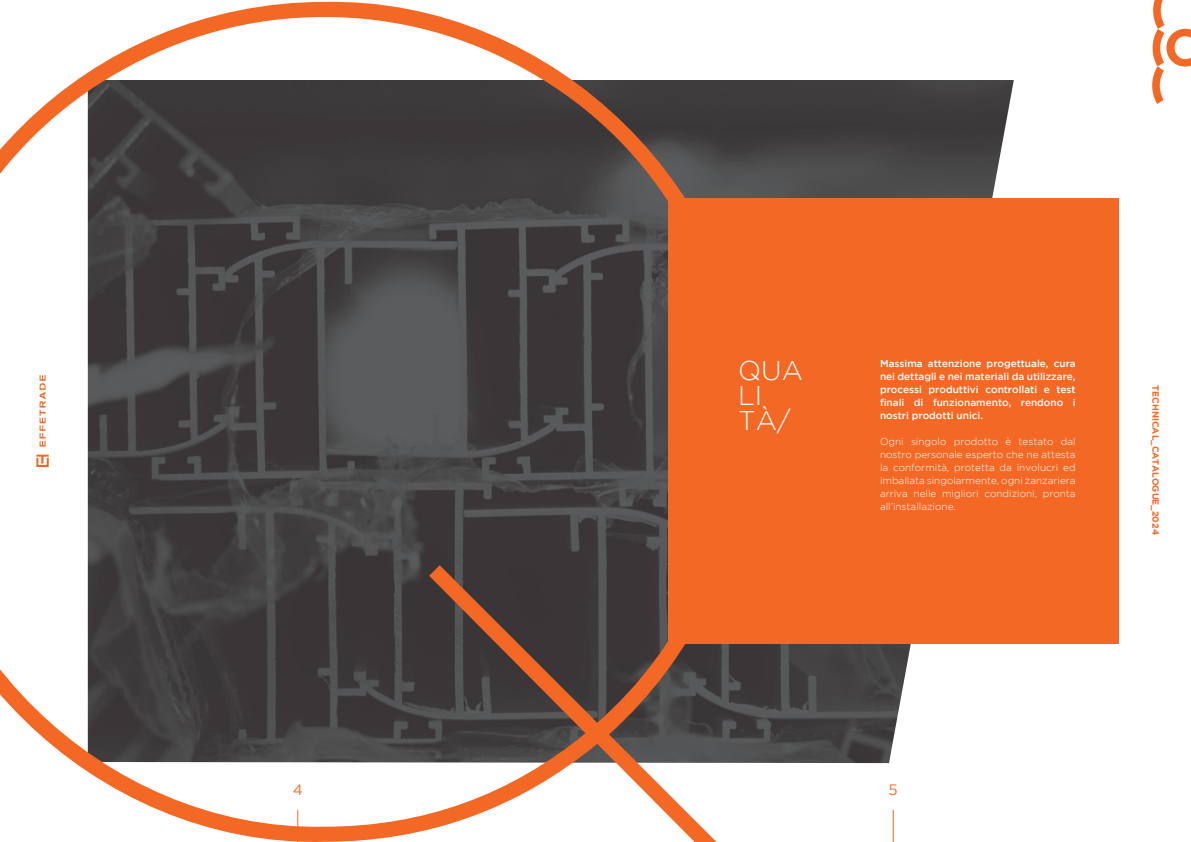
<style>
.page{position:relative;width:1191px;height:842px;background:#fff}
.page>*{position:absolute;margin:0;border:0;box-sizing:border-box;transform-origin:0 0}
.t1{font:100 1166.4px "Loew";color:#f36824}
.t2{font:300 27px "Gotham";color:#fff}
.t3{font:15px "Gotham";color:#f36824}
.t4{font:300 10px/13px "Gotham";color:#fff;text-align:justify}
.t5{font:500 10px/13px "Gotham";color:#fff;text-align:justify}
.t6{font:700 9px "Gotham";color:#f36824}
</style>
<div class="page">
<img style="left:88px;top:80px;width:925px;height:683px">
<div style="left:668px;top:198px;width:450px;height:446px;background:#f36824"></div>
<svg style="left:1152px;top:0;width:39px;height:104px"></svg>
<hr style="left:297px;top:810px;width:1px;height:32px;background:#f36824">
<hr style="left:892px;top:810px;width:1px;height:32px;background:#f36824">
<svg style="left:36px;top:455px;width:13px;height:12px"></svg>
<svg style="left:40px;top:375px;width:6px;height:72px"></svg>
<p class="t1" style="left:-218px;top:-443px;width:1086px">Q</p>
<p class="t5" style="left:880px;top:357px;width:197px">Massima attenzione progettuale, cura nei dettagli e nei materiali da utilizzare, processi produttivi controllati e test finali di funzionamento, rendono i nostri prodotti unici.</p>
<p class="t4" style="left:880px;top:435px;width:197px">Ogni singolo prodotto è testato dal nostro personale esperto che ne attesta la conformità, protetta da involucri ed imballata singolarmente, ogni zanzariera arriva nelle migliori condizioni, pronta all’installazione.</p>
<p class="t2" style="left:738px;top:355px;width:66px">QUA</p>
<p class="t2" style="left:738px;top:380px;width:26px">LI</p>
<p class="t2" style="left:738px;top:405px;width:54px">TÀ/</p>
<h3 class="t3" style="left:293px;top:782px;width:12px">4</h3>
<h3 class="t3" style="left:888px;top:782px;width:11px">5</h3>
<p class="t6" style="left:1160px;top:385px;width:151px;rotate:90deg">TECHNICAL_CATALOGUE_2024</p>
</div>
